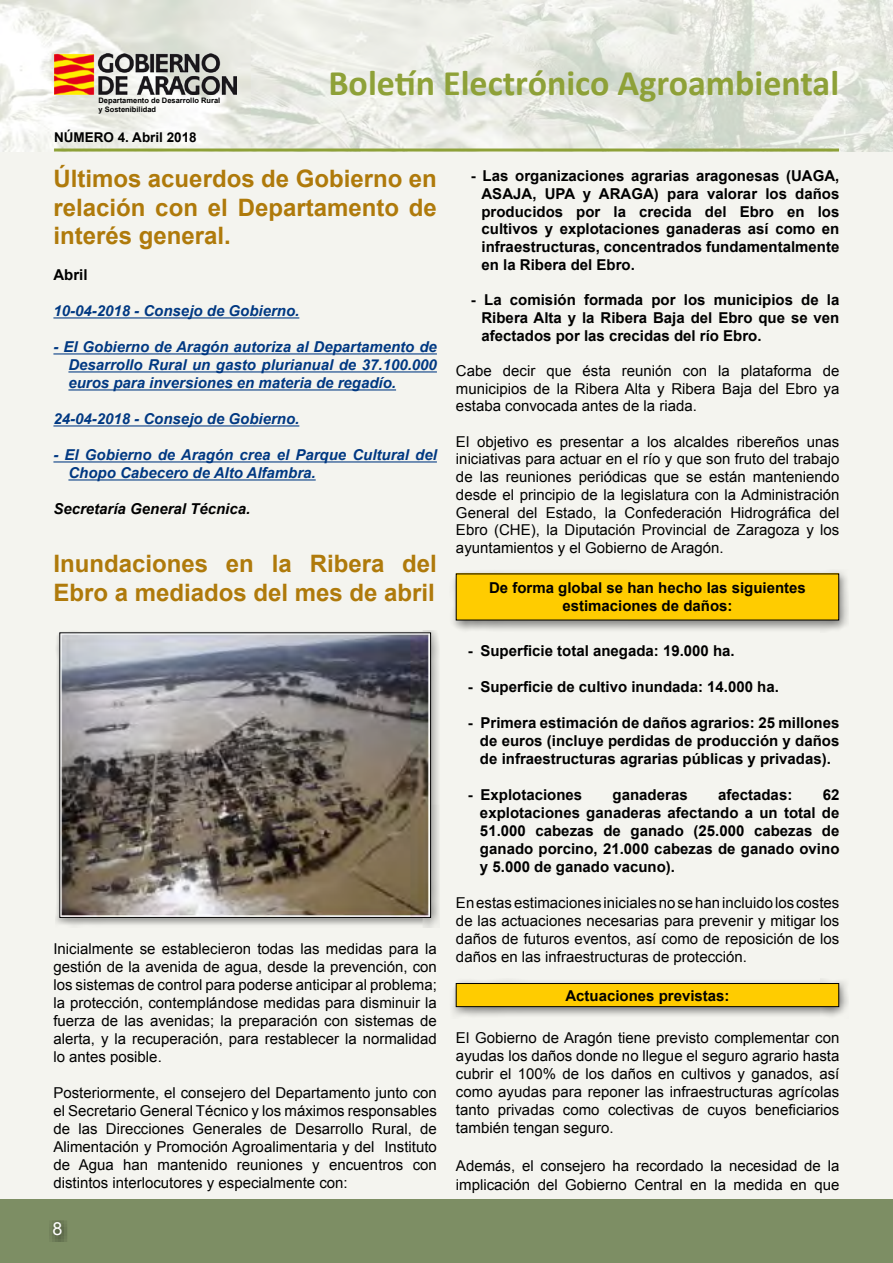
<style>
.page{position:relative;width:893px;height:1263px;background:#fff}
.page>*{position:absolute;margin:0;border:0;box-sizing:border-box;transform-origin:0 0}
.t1{font:700 36px "Calibri";color:#8ea138}
.t2{font:700 24px/28.8px "Arial";color:#af7a0b;text-align:justify}
.t3{font:18px "Arial";color:#fff}
.t4{font:15px/18px "Arial";color:#000;text-align:justify}
.t5{font:700 15px/17.7px "Arial";color:#000;text-align:justify}
.t6{font:italic 700 15px/18px "Arial";color:#003882;text-align:justify}
.t7{font:italic 700 15px "Arial";color:#000}
.t8{font:700 13.5px "Arial";color:#000}
.t9{font:700 7.5px/9px "Arial";color:#000}
</style>
<div class="page">
<div style="left:0;top:0;width:893px;height:1199px;background:#f4f4ef"></div>
<img style="left:0;top:0;width:893px;height:152px">
<img style="left:54px;top:54px;width:182px;height:41px">
<div style="left:0;top:1200px;width:893px;height:63px;background:#7d8e64"></div>
<svg style="left:50px;top:1220px;width:18px;height:22px"></svg>
<hr style="left:54px;top:149px;width:785px;height:3px;background:#8ea138">
<hr style="left:53px;top:317px;width:246px;height:1px;background:#003882">
<hr style="left:53px;top:353px;width:384px;height:1px;background:#003882">
<hr style="left:68px;top:371px;width:369px;height:1px;background:#003882">
<hr style="left:68px;top:389px;width:328px;height:1px;background:#003882">
<hr style="left:53px;top:425px;width:246px;height:1px;background:#003882">
<hr style="left:53px;top:461px;width:384px;height:1px;background:#003882">
<hr style="left:68px;top:479px;width:248px;height:1px;background:#003882">
<div style="left:55px;top:630px;width:384px;height:298px;background:#000;opacity:.35"></div>
<img style="left:62px;top:635px;width:367px;height:281px">
<div style="left:60px;top:633px;width:371px;height:285px;border:1px solid #000"></div>
<div style="left:450px;top:569px;width:399px;height:64px;background:#000;opacity:.5"></div>
<div style="left:456px;top:574px;width:383px;height:46px;background:#fc0"></div>
<div style="left:450px;top:978px;width:399px;height:41px;background:#000;opacity:.5"></div>
<div style="left:456px;top:983px;width:383px;height:24px;background:#fc0"></div>
<div style="left:456px;top:983px;width:383px;height:24px;border:1px solid #000"></div>
<p class="t9" style="left:99px;top:96px;width:123px">Departamento de Desarrollo Rural y Sostenibilidad</p>
<p class="t8" style="left:54px;top:129px;width:144px">NÚMERO 4. Abril 2018</p>
<h1 class="t1" style="left:328px;top:60px;width:512px">Boletín Electrónico Agroambiental</h1>
<h2 class="t2" style="left:53px;top:165px;width:385px">Últimos acuerdos de Gobierno en relación con el Departamento de interés general.</h2>
<p class="t5" style="left:53px;top:267px;width:36px">Abril</p>
<p class="t6" style="left:53px;top:303px;width:247px">10-04-2018 - Consejo de Gobierno.</p>
<p class="t6" style="left:68px;top:339px;width:370px;text-indent:-15px">- El Gobierno de Aragón autoriza al Departamento de Desarrollo Rural un gasto plurianual de 37.100.000 euros para inversiones en materia de regadío.</p>
<p class="t6" style="left:53px;top:411px;width:247px">24-04-2018 - Consejo de Gobierno.</p>
<p class="t6" style="left:68px;top:447px;width:370px;text-indent:-15px">- El Gobierno de Aragón crea el Parque Cultural del<br>Chopo Cabecero de Alto Alfambra.</p>
<p class="t7" style="left:53px;top:499px;width:198px">Secretaría General Técnica.</p>
<h2 class="t2" style="left:53px;top:550px;width:385px">Inundaciones en la Ribera del<br>Ebro a mediados del mes de abril</h2>
<p class="t4" style="left:53px;top:939px;width:385px">Inicialmente se establecieron todas las medidas para la gestión de la avenida de agua, desde la prevención, con los sistemas de control para poderse anticipar al problema; la protección, contemplándose medidas para disminuir la fuerza de las avenidas; la preparación con sistemas de alerta, y la recuperación, para restablecer la normalidad lo antes posible.</p>
<p class="t4" style="left:53px;top:1083px;width:385px">Posteriormente, el consejero del Departamento junto con el Secretario General Técnico y los máximos responsables de las Direcciones Generales de Desarrollo Rural, de Alimentación y Promoción Agroalimentaria y del Instituto de Agua han mantenido reuniones y encuentros con distintos interlocutores y especialmente con:</p>
<p class="t3" style="left:53px;top:1217px;width:12px">8</p>
<p class="t5" style="left:481px;top:168px;width:359px;text-indent:-10px">- Las organizaciones agrarias aragonesas (UAGA, ASAJA, UPA y ARAGA) para valorar los daños producidos por la crecida del Ebro en los cultivos y explotaciones ganaderas así como en infraestructuras, concentrados fundamentalmente en la Ribera del Ebro.</p>
<p class="t5" style="left:481px;top:291px;width:359px;text-indent:-10px">- La comisión formada por los municipios de la Ribera Alta y la Ribera Baja del Ebro que se ven afectados por las crecidas del río Ebro.</p>
<p class="t4" style="left:456px;top:362px;width:385px">Cabe decir que ésta reunión con la plataforma de municipios de la Ribera Alta y Ribera Baja del Ebro ya estaba convocada antes de la riada.</p>
<p class="t4" style="left:456px;top:433px;width:385px">El objetivo es presentar a los alcaldes ribereños unas iniciativas para actuar en el río y que son fruto del trabajo de las reuniones periódicas que se están manteniendo desde el principio de la legislatura con la Administración General del Estado, la Confederación Hidrográfica del Ebro (CHE), la Diputación Provincial de Zaragoza y los ayuntamientos y el Gobierno de Aragón.</p>
<p class="t5" style="left:489px;top:580px;width:318px;text-align:center">De forma global se han hecho las siguientes estimaciones de daños:</p>
<p class="t5" style="left:468px;top:643px;width:268px">- Superficie total anegada: 19.000 ha.</p>
<p class="t5" style="left:468px;top:679px;width:312px">- Superficie de cultivo inundada: 14.000 ha.</p>
<p class="t5" style="left:480px;top:714px;width:361px;text-indent:-12px">- Primera estimación de daños agrarios: 25 millones de euros (incluye perdidas de producción y daños de infraestructuras agrarias públicas y privadas).</p>
<p class="t5" style="left:468px;top:787px;width:116px">- Explotaciones</p>
<p class="t5" style="left:613px;top:787px;width:77px">ganaderas</p>
<p class="t5" style="left:718px;top:787px;width:76px">afectadas:</p>
<p class="t5" style="left:480px;top:786px;width:361px;text-indent:343px">62 explotaciones ganaderas afectando a un total de 51.000 cabezas de ganado (25.000 cabezas de ganado porcino, 21.000 cabezas de ganado ovino y 5.000 de ganado vacuno).</p>
<p class="t4" style="left:456px;top:894px;width:385px">En estas estimaciones iniciales no se han incluido los costes de las actuaciones necesarias para prevenir y mitigar los daños de futuros eventos, así como de reposición de los daños en las infraestructuras de protección.</p>
<p class="t5" style="left:565px;top:987px;width:166px">Actuaciones previstas:</p>
<p class="t4" style="left:456px;top:1029px;width:385px">El Gobierno de Aragón tiene previsto complementar con ayudas los daños donde no llegue el seguro agrario hasta cubrir el 100% de los daños en cultivos y ganados, así como ayudas para reponer las infraestructuras agrícolas tanto privadas como colectivas de cuyos beneficiarios también tengan seguro.</p>
<p class="t4" style="left:456px;top:1156px;width:385px;line-height:18.9px">Además, el consejero ha recordado la necesidad de la implicación del Gobierno Central en la medida en que</p>
</div>
